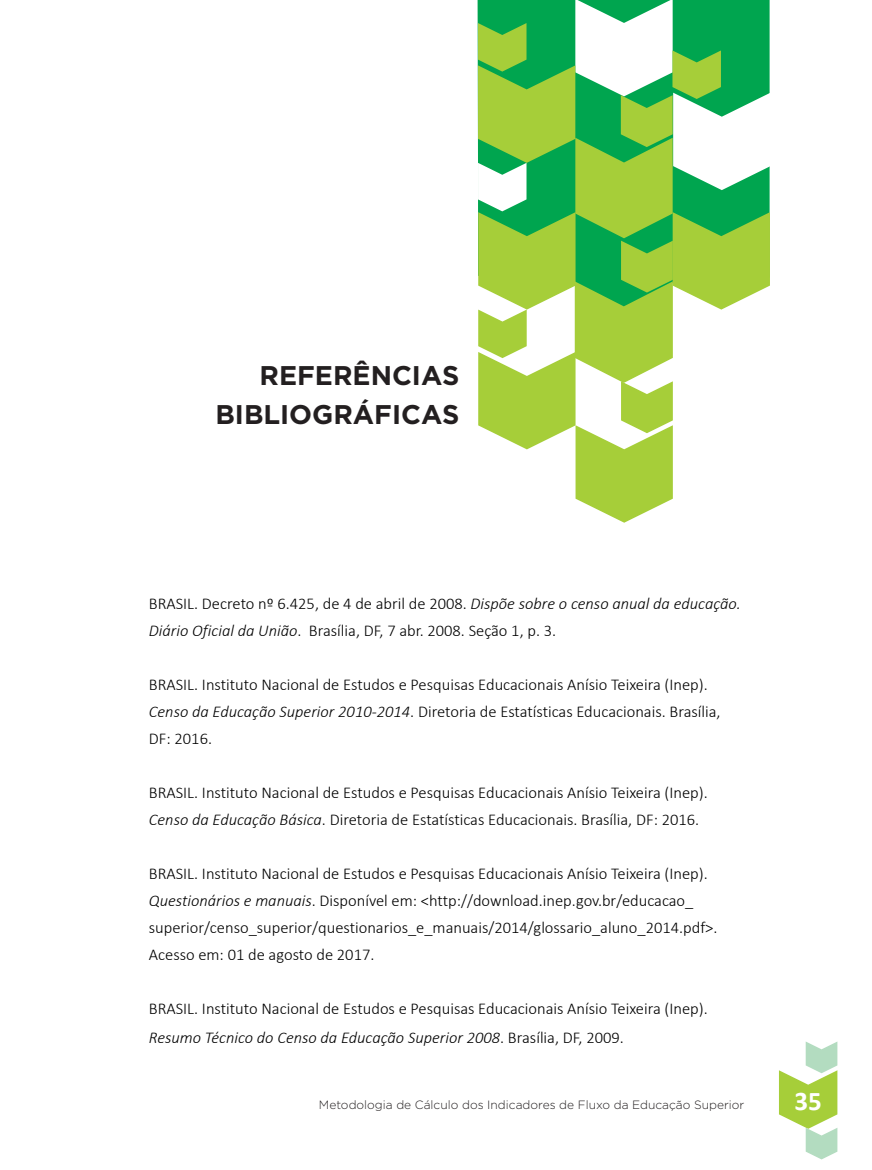
<style>
.page{position:relative;width:872px;height:1170px;background:#fff}
.page>*{position:absolute;margin:0;border:0;box-sizing:border-box;transform-origin:0 0}
.t1{font:700 27px/39px "Gotham";color:#231f20}
.t2{font:700 27px "Calibri";color:#fff}
.t3{font:300 16.5px/27px "Calibri";color:#000}
.t4{font:300 12px "Gotham";color:#231f20}
.s1{font-style:italic}
</style>
<div class="page">
<svg style="left:478px;top:0;width:292px;height:522px"></svg>
<svg style="left:779px;top:1042px;width:58px;height:117px"></svg>
<h1 class="t1" style="left:215px;top:355px;width:212px;text-indent:44px">REFERÊNCIAS<br>BI BLIOGRÁ</h1>
<h1 class="t1" style="left:374px;top:394px;width:66px">FICAS</h1>
<p class="t3" style="left:149px;top:590px;width:593px">BRASIL. Decreto nº 6.425, de 4 de abril de 2008. <span class="s1">Dispõe sobre o censo anual da educação.<br>Diário Oficial da União</span>. Brasília, DF, 7 abr. 2008. Seção 1, p. 3.</p>
<p class="t3" style="left:149px;top:671px;width:573px">BRASIL. Instituto Nacional de Estudos e Pesquisas Educacionais Anísio Teixeira (Inep).<br><span class="s1">Censo da Educação Superior 2010-2014</span>. Diretoria de Estatísticas Educacionais. Brasília,<br>DF: 2016.</p>
<p class="t3" style="left:149px;top:779px;width:560px">BRASIL. Instituto Nacional de Estudos e Pesquisas Educacionais Anísio Teixeira (Inep).<br><span class="s1">Censo da Educação Básica</span>. Diretoria de Estatísticas Educacionais. Brasília, DF: 2016.</p>
<p class="t3" style="left:149px;top:860px;width:570px">BRASIL. Instituto Nacional de Estudos e Pesquisas Educacionais Anísio Teixeira (Inep).<br><span class="s1">Questionários e manuais</span>. Disponível em: &lt;http://download.inep.gov.br/educacao_ superior/censo_superior/questionarios_e_manuais/2014/glossario_aluno_2014.pdf&gt;.<br>Acesso em: 01 de agosto de 2017.</p>
<p class="t3" style="left:149px;top:994px;width:560px;line-height:28.5px">BRASIL. Instituto Nacional de Estudos e Pesquisas Educacionais Anísio Teixeira (Inep).<br><span class="s1">Resumo Técnico do Censo da Educação Superior 2008</span>. Brasília, DF, 2009.</p>
<p class="t4" style="left:319px;top:1097px;width:427px">Metodologia de Cálculo dos Indicadores de Fluxo da Educação Superior</p>
<h1 class="t2" style="left:794px;top:1083px;width:29px">35</h1>
</div>
